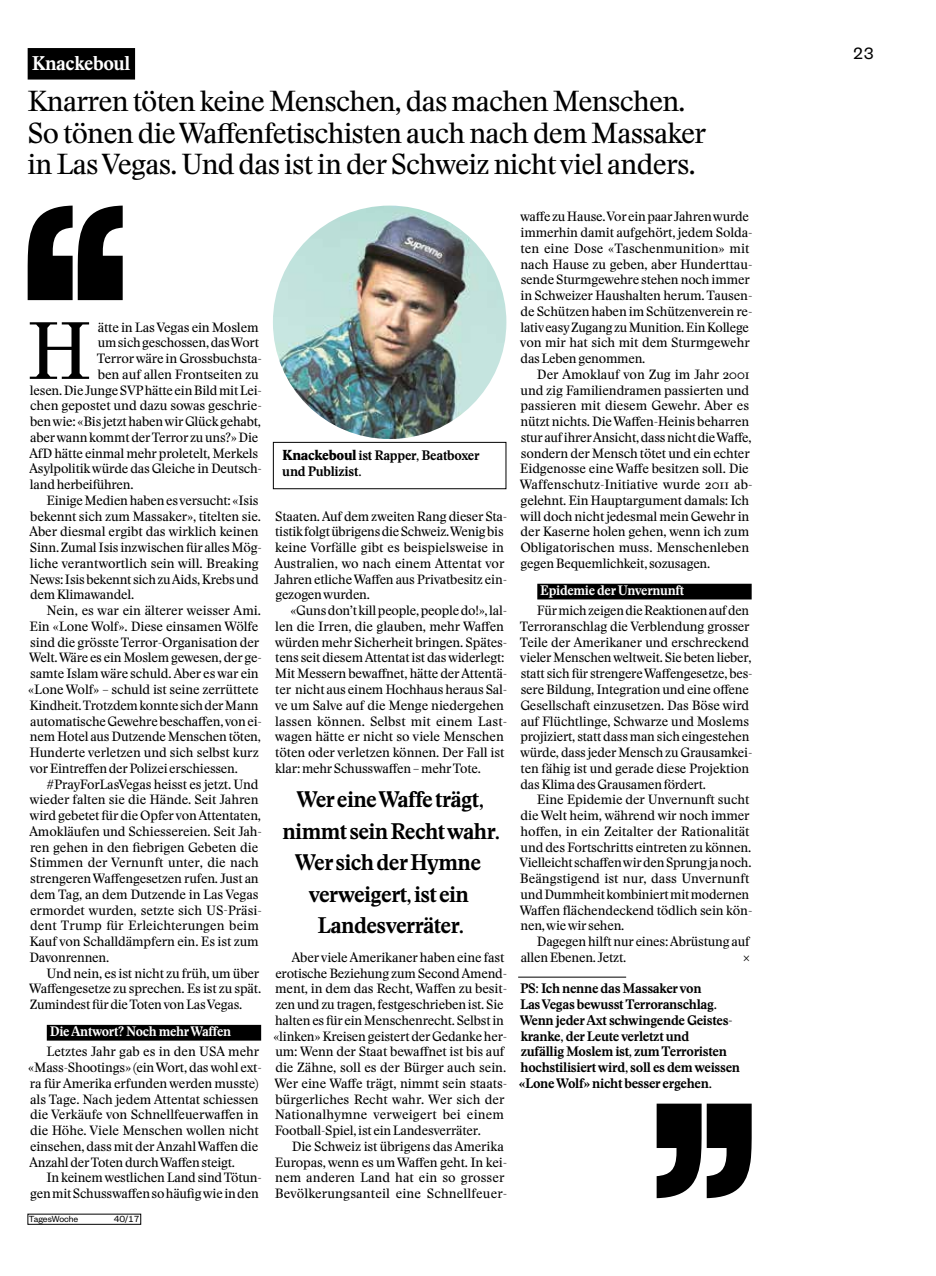
<style>
.page{position:relative;width:936px;height:1276px;background:#fff}
.page>*{position:absolute;margin:0;border:0;box-sizing:border-box;transform-origin:0 0}
.t1{font:79.8px "Stanley";color:#000}
.t2{font:28.5px/31.5px "Stanley";letter-spacing:-.025em;color:#000}
.t3{font:700 22.2px/31.5px "Stanley";letter-spacing:-.03em;color:#000;text-align:center}
.t4{font:700 19.5px "Stanley";letter-spacing:-.025em;color:#fff}
.t5{font:18px "Founders Grotesk";color:#000}
.t6{font:700 13.5px/15.8px "Stanley";letter-spacing:-.025em;color:#000}
.t7{font:700 13.5px "Stanley";letter-spacing:-.025em;color:#fff}
.t8{font:13.2px/15.8px "Stanley";letter-spacing:-.015em;color:#000}
.t9{font:9.75px "Founders Grotesk";letter-spacing:-.005em;color:#000}
.s1{font-family:"Stanley Poster";font-weight:400;font-size:14.25px}
</style>
<div class="page">
<div style="left:28px;top:48px;width:107px;height:32px;background:#000"></div>
<div style="left:273px;top:442px;width:233px;height:47px;border:1px solid #000"></div>
<div style="left:537px;top:584px;width:214px;height:15px;background:#000"></div>
<hr style="left:518px;top:976px;width:108px;height:1px;background:#000">
<div style="left:47px;top:1025px;width:214px;height:15px;background:#000"></div>
<img style="left:273px;top:206px;width:233px;height:233px;border-radius:117px">
<svg style="left:656px;top:1103px;width:95px;height:95px"></svg>
<svg style="left:28px;top:206px;width:95px;height:94px"></svg>
<h3 class="t4" style="left:32px;top:50px;width:100px">Knackeboul</h3>
<h2 class="t2" style="left:28px;top:85px;width:680px">Knarren töten keine Menschen, das machen Menschen.<br>So tönen die Waffenfetischisten auch nach dem Massaker in Las Vegas. Und das ist in der Schweiz nicht viel anders.</h2>
<h1 class="t1" style="left:27px;top:297px;width:66px">H</h1>
<p class="t8" style="left:98px;top:319px;width:162px">ätte in Las Vegas ein Moslem</p>
<p class="t8" style="left:98px;top:335px;width:163px">um sich geschossen, das Wort</p>
<p class="t8" style="left:97px;top:351px;width:167px">Terror wäre in Grossbuchsta-</p>
<p class="t8" style="left:98px;top:366px;width:162px">ben auf allen Frontseiten zu</p>
<p class="t8" style="left:30px;top:382px;width:233px">lesen. Die Junge SVP hätte ein Bild mit Lei-</p>
<p class="t8" style="left:30px;top:398px;width:233px">chen gepostet und dazu sowas geschrie-</p>
<p class="t8" style="left:30px;top:414px;width:232px">ben wie: «Bis jetzt haben wir Glück gehabt,</p>
<p class="t8" style="left:30px;top:429px;width:230px">aber wann kommt der Terror zu uns?» Die</p>
<p class="t8" style="left:29px;top:445px;width:231px">AfD hätte einmal mehr proletelt, Merkels</p>
<p class="t8" style="left:29px;top:461px;width:234px">Asylpolitik würde das Gleiche in Deutsch-</p>
<p class="t8" style="left:30px;top:477px;width:105px">land herbeiführen.</p>
<p class="t8" style="left:46px;top:492px;width:213px">Einige Medien haben es versucht: «Isis</p>
<p class="t8" style="left:30px;top:508px;width:232px">bekennt sich zum Massaker», titelten sie.</p>
<p class="t8" style="left:29px;top:524px;width:231px">Aber diesmal ergibt das wirklich keinen</p>
<p class="t8" style="left:30px;top:540px;width:233px">Sinn. Zumal Isis inzwischen für alles Mög-</p>
<p class="t8" style="left:30px;top:555px;width:230px">liche verantwortlich sein will. Breaking</p>
<p class="t8" style="left:29px;top:571px;width:231px">News: Isis bekennt sich zu Aids, Krebs und</p>
<p class="t8" style="left:30px;top:587px;width:106px">dem Klimawandel.</p>
<p class="t8" style="left:46px;top:603px;width:216px">Nein, es war ein älterer weisser Ami.</p>
<p class="t8" style="left:29px;top:618px;width:230px">Ein «Lone Wolf». Diese einsamen Wölfe</p>
<p class="t8" style="left:30px;top:634px;width:230px">sind die grösste Terror-Organisation der</p>
<p class="t8" style="left:29px;top:650px;width:234px">Welt. Wäre es ein Moslem gewesen, der ge-</p>
<p class="t8" style="left:30px;top:666px;width:230px">samte Islam wäre schuld. Aber es war ein</p>
<p class="t8" style="left:28px;top:681px;width:232px">«Lone Wolf» – schuld ist seine zerrüttete</p>
<p class="t8" style="left:29px;top:697px;width:231px">Kindheit. Trotzdem konnte sich der Mann</p>
<p class="t8" style="left:30px;top:713px;width:233px">automatische Gewehre beschaffen, von ei-</p>
<p class="t8" style="left:30px;top:729px;width:232px">nem Hotel aus Dutzende Menschen töten,</p>
<p class="t8" style="left:29px;top:744px;width:231px">Hunderte verletzen und sich selbst kurz</p>
<p class="t8" style="left:29px;top:760px;width:210px">vor Eintreffen der Polizei erschiessen.</p>
<p class="t8" style="left:46px;top:776px;width:214px">#PrayForLasVegas heisst es jetzt. Und</p>
<p class="t8" style="left:30px;top:792px;width:230px">wieder falten sie die Hände. Seit Jahren</p>
<p class="t8" style="left:30px;top:807px;width:233px">wird gebetet für die Opfer von Attentaten,</p>
<p class="t8" style="left:29px;top:823px;width:234px">Amokläufen und Schiessereien. Seit Jah-</p>
<p class="t8" style="left:30px;top:839px;width:230px">ren gehen in den fiebrigen Gebeten die</p>
<p class="t8" style="left:30px;top:855px;width:230px">Stimmen der Vernunft unter, die nach</p>
<p class="t8" style="left:30px;top:870px;width:230px">strengeren Waffengesetzen rufen. Just an</p>
<p class="t8" style="left:30px;top:886px;width:230px">dem Tag, an dem Dutzende in Las Vegas</p>
<p class="t8" style="left:30px;top:902px;width:233px">ermordet wurden, setzte sich US-Präsi-</p>
<p class="t8" style="left:30px;top:918px;width:230px">dent Trump für Erleichterungen beim</p>
<p class="t8" style="left:29px;top:933px;width:231px">Kauf von Schalldämpfern ein. Es ist zum</p>
<p class="t8" style="left:29px;top:949px;width:81px">Davonrennen.</p>
<p class="t8" style="left:47px;top:965px;width:214px">Und nein, es ist nicht zu früh, um über</p>
<p class="t8" style="left:29px;top:981px;width:233px">Waffengesetze zu sprechen. Es ist zu spät.</p>
<p class="t8" style="left:30px;top:996px;width:214px">Zumindest für die Toten von Las Vegas.</p>
<p class="t7" style="left:50px;top:1022px;width:183px">Die Antwort? Noch mehr Waffen</p>
<p class="t8" style="left:28px;top:1044px;width:235px;text-indent:18px">Letztes Jahr gab es in den USA mehr «Mass-Shootings» (ein Wort, das wohl ext&shy;ra für Amerika erfunden werden musste) als Tage. Nach jedem Attentat schiessen die Verkäufe von Schnellfeuerwaffen in die Höhe. Viele Menschen wollen nicht einsehen, dass mit der Anzahl Waffen die Anzahl der Toten durch Waffen steigt.</p>
<p class="t8" style="left:30px;top:1170px;width:233px;text-align:right">In keinem westlichen Land sind Tötun&shy;gen mit Schusswaffen so häufig wie in den</p>
<p class="t9" style="left:29px;top:1213px;width:51px">TagesWoche</p>
<p class="t9" style="left:114px;top:1213px;width:27px">40/17</p>
<p class="t6" style="left:282px;top:448px;width:199px"><span class="s1">Knackeboul</span>ist Rapper, Beatboxer und Publizist.</p>
<p class="t8" style="left:274px;top:508px;width:234px">Staaten. Auf dem zweiten Rang dieser Sta&shy;tistik folgt übrigens die Schweiz. Wenig bis keine Vorfälle gibt es beispielsweise in Australien, wo nach einem Attentat vor Jahren etliche Waffen aus Privatbesitz ein&shy;gezogen wurden.</p>
<p class="t8" style="left:275px;top:603px;width:234px;text-indent:16px">«Guns don’t kill people, people do!», lal&shy;len die Irren, die glauben, mehr Waffen würden mehr Sicherheit bringen. Spätes&shy;tens seit diesem Attentat ist das widerlegt:<br>Mit Messern bewaffnet, hätte der Attentä&shy;ter nicht aus einem Hochhaus heraus Sal&shy;ve um Salve auf die Menge niedergehen lassen können. Selbst mit einem Last&shy;wagen hätte er nicht so viele Menschen töten oder verletzen können. Der Fall ist klar: mehr Schusswaffen – mehr Tote.</p>
<h3 class="t3" style="left:282px;top:784px;width:219px">Wer eine Waffe trägt, nimmt sein Recht wahr.<br>Wer sich der Hymne verweigert, ist ein<br>Landesverräter.</h3>
<p class="t8" style="left:273px;top:949px;width:235px;text-indent:18px">Aber viele Amerikaner haben eine fast erotische Beziehung zum Second Amend&shy;ment, in dem das Recht, Waffen zu besit&shy;zen und zu tragen, festgeschrieben ist. Sie halten es für ein Menschenrecht. Selbst in «linken» Kreisen geistert der Gedanke her&shy;um: Wenn der Staat bewaffnet ist bis auf die Zähne, soll es der Bürger auch sein.<br>Wer eine Waffe trägt, nimmt sein staats&shy;bürgerliches Recht wahr. Wer sich der Nationalhymne verweigert bei einem Football-Spiel, ist ein Landesverräter.</p>
<p class="t8" style="left:275px;top:1138px;width:234px;text-indent:17px">Die Schweiz ist übrigens das Amerika Europas, wenn es um Waffen geht. In kei&shy;nem anderen Land hat ein so grosser Bevölkerungsanteil eine Schnellfeuer-</p>
<p class="t8" style="left:520px;top:209px;width:234px">waffe zu Hause. Vor ein paar Jahren wurde immerhin damit aufgehört, jedem Solda&shy;ten eine Dose «Taschenmunition» mit nach Hause zu geben, aber Hunderttau&shy;sende Sturmgewehre stehen noch immer in Schweizer Haushalten herum. Tausen&shy;de Schützen haben im Schützenverein re&shy;lativ easy Zugang zu Munition. Ein Kollege von mir hat sich mit dem Sturmgewehr das Leben genommen.</p>
<p class="t8" style="left:519px;top:366px;width:233px;text-indent:17px">Der Amoklauf von Zug im Jahr 2001 und zig Familiendramen passierten und passieren mit diesem Gewehr. Aber es nützt nichts. Die Waffen-Heinis beharren stur auf ihrer Ansicht, dass nicht die Waffe, sondern der Mensch tötet und ein echter Eidgenosse eine Waffe besitzen soll. Die Waffenschutz-Initiative wurde 2011 ab&shy;gelehnt. Ein Hauptargument damals: Ich will doch nicht jedesmal mein Gewehr in der Kaserne holen gehen, wenn ich zum Obligatorischen muss. Menschenleben gegen Bequemlichkeit, sozusagen.</p>
<p class="t7" style="left:540px;top:581px;width:145px">Epidemie der Unvernunft</p>
<p class="t8" style="left:519px;top:603px;width:234px;text-indent:17px">Für mich zeigen die Reaktionen auf den Terroranschlag die Verblendung grosser Teile der Amerikaner und erschreckend vieler Menschen weltweit. Sie beten lieber, statt sich für strengere Waffengesetze, bes&shy;sere Bildung, Integration und eine offene Gesellschaft einzusetzen. Das Böse wird auf Flüchtlinge, Schwarze und Moslems projiziert, statt dass man sich eingestehen würde, dass jeder Mensch zu Grausamkei&shy;ten fähig ist und gerade diese Projektion das Klima des Grausamen fördert.</p>
<p class="t8" style="left:519px;top:792px;width:234px;text-indent:17px">Eine Epidemie der Unvernunft sucht die Welt heim, während wir noch immer hoffen, in ein Zeitalter der Rationalität und des Fortschritts eintreten zu können.<br>Vielleicht schaffen wir den Sprung ja noch.<br>Beängstigend ist nur, dass Unvernunft und Dummheit kombiniert mit modernen Waffen flächendeckend tödlich sein kön&shy;nen, wie wir sehen.</p>
<p class="t8" style="left:520px;top:933px;width:230px;text-indent:16px">Dagegen hilft nur eines: Abrüstung auf allen Ebenen. Jetzt.</p>
<p class="t8" style="left:743px;top:949px;width:8px">×</p>
<p class="t6" style="left:518px;top:980px;width:223px">PS: Ich nenne das Massaker von<br>Las Vegas bewusst Terroranschlag.<br>Wenn jeder Axt schwingende Geistes&shy;kranke, der Leute verletzt und<br>zufällig Moslem ist, zum Terroristen hochstilisiert wird, soll es dem weissen «Lone Wolf» nicht besser ergehen.</p>
<h3 class="t5" style="left:852px;top:43px;width:23px">23</h3>
</div>
